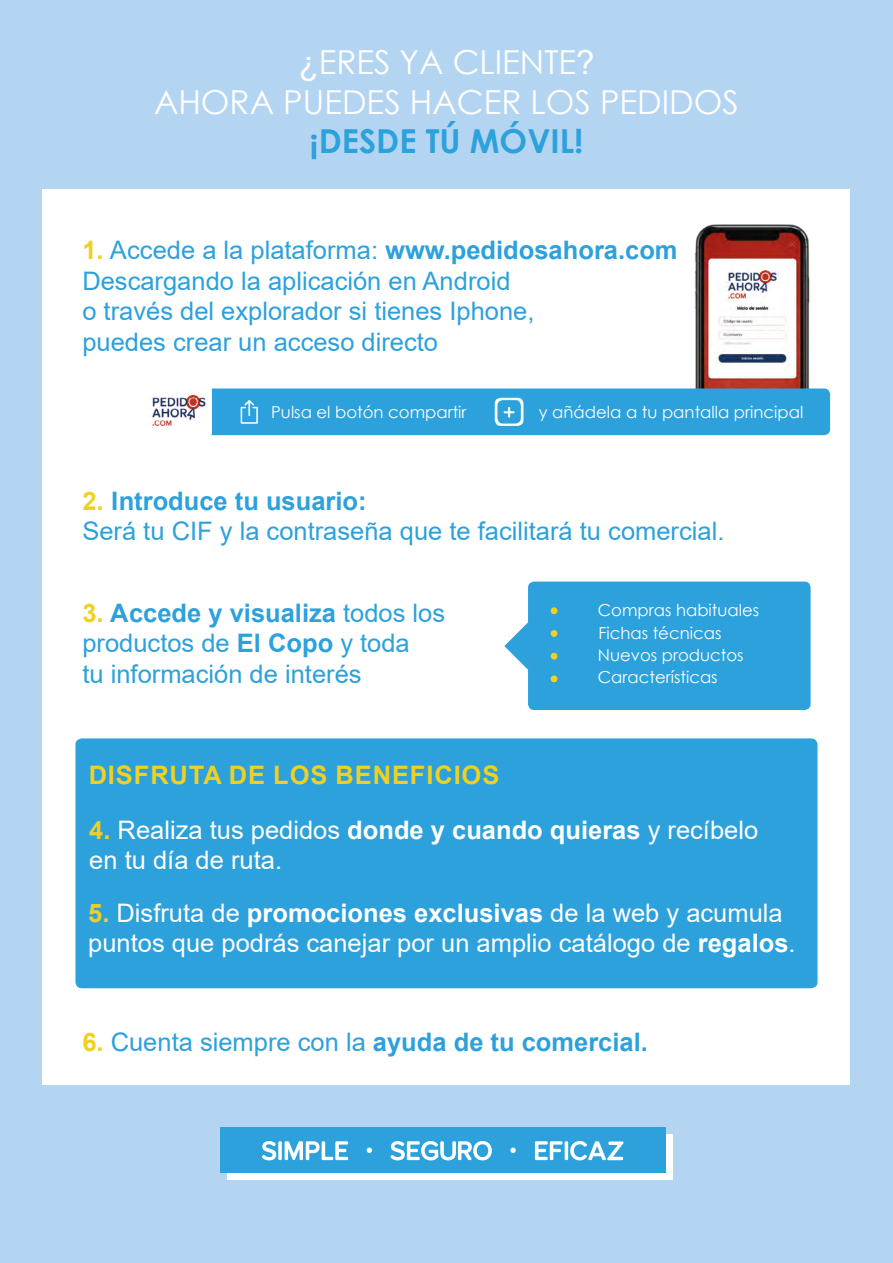
<style>
.page{position:relative;width:893px;height:1263px;background:#b4d5f1}
.page>*{position:absolute;margin:0;border:0;box-sizing:border-box;transform-origin:0 0}
.t1{font:33px/39.6px "Century Gothic";color:#fff;text-align:center}
.t2{font:700 33px "Century Gothic";color:#2ca1dc}
.t3{font:25.5px/30.6px "Arial";color:#2ca1dc}
.t4{font:25.5px/30.6px "Arial";color:#fff}
.t5{font:700 25.5px "Arial";color:#2ca1dc}
.t6{font:700 25.5px "Arial";letter-spacing:.035em;color:#f0d021}
.t7{font:16.5px/23.2px "Century Gothic";color:#fff}
.s1{font-family:"Arial"}
.s2{font-weight:700;color:#f0d021}
.s3{font-weight:700}
.s4{color:#f0d021}
.s5{font-weight:400}
</style>
<div class="page">
<div style="left:43px;top:189px;width:807px;height:895px;background:#fff"></div>
<img style="left:593px;top:224px;width:238px;height:212px">
<div style="left:75px;top:738px;width:742px;height:250px;background:#2ca1dc;border-radius:6px"></div>
<div style="left:201px;top:388px;width:629px;height:47px;background:#2ca1dc;border-radius:6px"></div>
<svg style="left:241px;top:400px;width:17px;height:24px"></svg>
<svg style="left:495px;top:398px;width:28px;height:28px"></svg>
<div style="left:497px;top:400px;width:24px;height:23px;background:#2ca1dc;border-radius:5px"></div>
<svg style="left:504px;top:407px;width:11px;height:11px"></svg>
<img style="left:152px;top:388px;width:60px;height:48px">
<div style="left:528px;top:582px;width:283px;height:128px;background:#2ca1dc;border-radius:6px"></div>
<svg style="left:504px;top:622px;width:48px;height:47px"></svg>
<div style="left:551px;top:607px;width:6px;height:7px;background:#f0d021;border-radius:50%"></div>
<div style="left:551px;top:630px;width:6px;height:7px;background:#f0d021;border-radius:50%"></div>
<div style="left:551px;top:653px;width:6px;height:7px;background:#f0d021;border-radius:50%"></div>
<div style="left:551px;top:675px;width:6px;height:7px;background:#f0d021;border-radius:50%"></div>
<div style="left:228px;top:1135px;width:445px;height:45px;background:#fff"></div>
<div style="left:220px;top:1127px;width:445px;height:45px;background:#2ca1dc"></div>
<svg style="left:262px;top:1141px;width:362px;height:19px"></svg>
<p class="t1" style="left:154px;top:42px;width:586px"><span class="s1">¿</span>ERES YA CLIENTE<span class="s1">?<br></span>AHORA PUEDES HACER LOS PEDIDOS</p>
<p class="t2" style="left:310px;top:116px;width:275px">¡DESDE TÚ MÓVIL!</p>
<p class="t3" style="left:82px;top:235px;width:597px"><span class="s2">1.</span> accede a la plataforma: <span class="s3">www.pedidosahora.com </span>Descargando la aplicación en Android<br>o través del explorador si tienes Iphone,<br>puedes crear un acceso directo</p>
<p class="t7" style="left:271px;top:400px;width:197px">Pulsa el botón compartir</p>
<p class="t7" style="left:539px;top:400px;width:266px">y añádela a tu pantalla principal</p>
<p class="t3" style="left:82px;top:485px;width:644px"><span class="s2">2.</span> <span class="s3">Introduce tu usuario:<br></span>Será tu CIF y la contraseña que te facilitará tu comercial.</p>
<p class="t3" style="left:82px;top:597px;width:364px"><span class="s2">3.</span> <span class="s3">Accede y visualiza</span> todos los productos de <span class="s3">El Copo</span> y toda<br>tu información de interés</p>
<p class="t7" style="left:598px;top:598px;width:163px">Compras habituales<br>Fichas técnicas</p>
<p class="t7" style="left:598px;top:644px;width:147px;line-height:22.2px">Nuevos productos<br>Características</p>
<p class="t6" style="left:89px;top:757px;width:412px">DISFRUTA DE LOS BENEFICIOS</p>
<p class="t4" style="left:89px;top:814px;width:670px"><span class="s2">4.</span> Realiza tus pedidos <span class="s3">donde y cuando quieras</span> y recíbelo en tu día de ruta.</p>
<p class="t4" style="left:88px;top:897px;width:709px"><span class="s2">5.</span> Disfruta de <span class="s3">promociones exclusivas</span> de la web y acumula puntos que podrás canejar por un amplio catálogo de <span class="s3">regalos</span>.</p>
<p class="t5" style="left:82px;top:1024px;width:567px"><span class="s4">6.</span> <span class="s5">Cuenta siempre con la</span> ayuda de tu comercial.</p>
</div>
